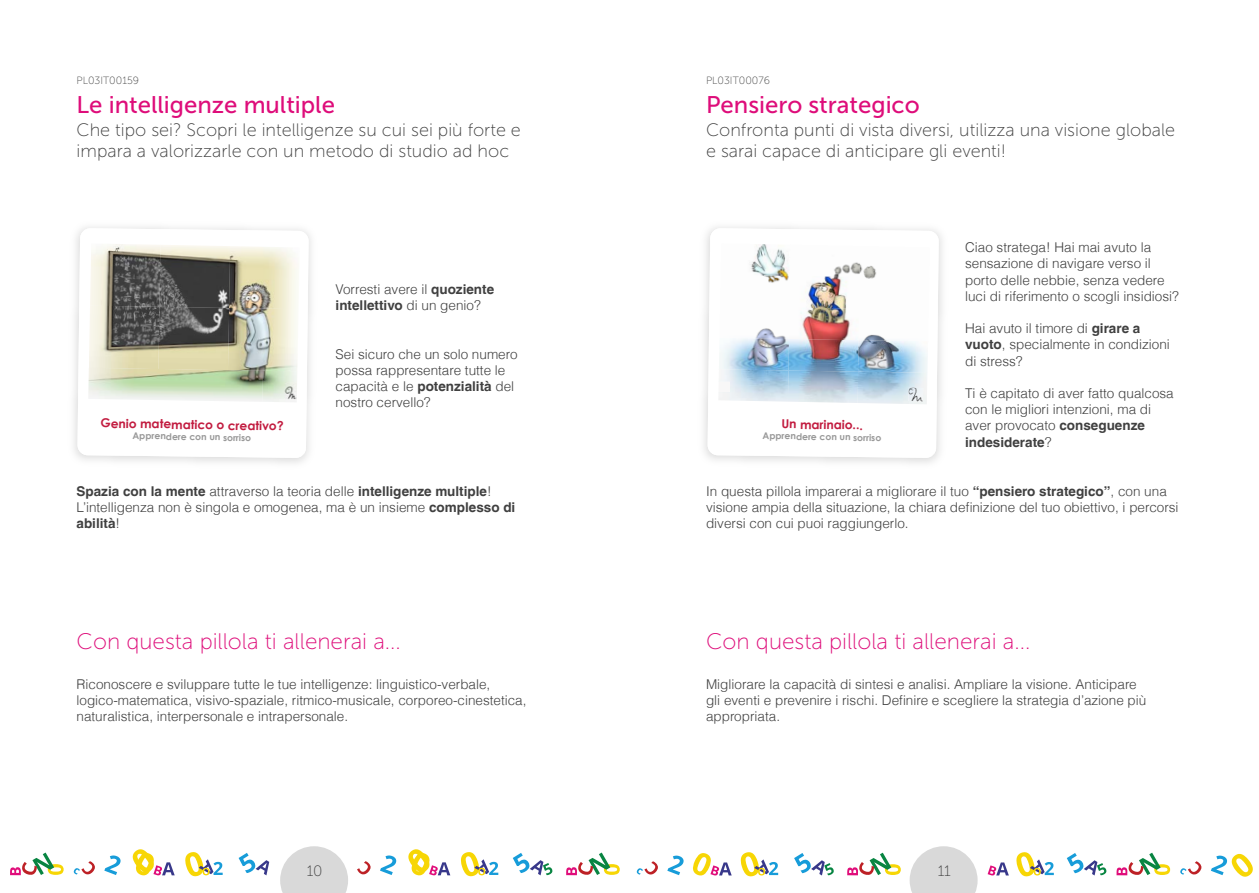
<style>
.page{position:relative;width:1259px;height:893px;background:#fff}
.page>*{position:absolute;margin:0;border:0;box-sizing:border-box;transform-origin:0 0}
.t1{font:24px "Museo Sans 500";color:#de0d7a}
.t2{font:22.5px "Museo Sans 100";color:#de0d7a}
.t3{font:18px/21.6px "Museo Sans 100";color:#404040}
.t4{font:15px "Museo Sans 100";color:#404040}
.t5{font:300 13.5px/16.2px "Helvetica LT";color:#404040}
.t6{font:700 12.3px "Century Gothic";color:#c21c40}
.t7{font:10.5px "Museo Sans 100";color:#404040}
.t8{font:700 9.3px "Century Gothic";color:#999}
.s1{font-weight:700}
</style>
<div class="page">
<svg style="left:909px;top:846px;width:68px;height:47px"></svg>
<svg style="left:1211px;top:853px;width:42px;height:24px"></svg>
<svg style="left:1180px;top:861px;width:21px;height:14px"></svg>
<svg style="left:1116px;top:853px;width:54px;height:22px"></svg>
<svg style="left:667px;top:856px;width:16px;height:19px"></svg>
<svg style="left:794px;top:853px;width:40px;height:22px"></svg>
<svg style="left:693px;top:853px;width:38px;height:23px"></svg>
<svg style="left:636px;top:861px;width:22px;height:14px"></svg>
<svg style="left:740px;top:852px;width:38px;height:25px"></svg>
<svg style="left:1066px;top:853px;width:40px;height:22px"></svg>
<svg style="left:987px;top:862px;width:22px;height:13px"></svg>
<svg style="left:1016px;top:852px;width:37px;height:25px"></svg>
<svg style="left:847px;top:853px;width:54px;height:22px"></svg>
<svg style="left:104px;top:855px;width:17px;height:20px"></svg>
<svg style="left:239px;top:853px;width:30px;height:22px"></svg>
<svg style="left:133px;top:849px;width:42px;height:27px"></svg>
<svg style="left:73px;top:861px;width:22px;height:13px"></svg>
<svg style="left:185px;top:852px;width:38px;height:25px"></svg>
<svg style="left:10px;top:852px;width:54px;height:23px"></svg>
<svg style="left:380px;top:855px;width:16px;height:20px"></svg>
<svg style="left:513px;top:853px;width:39px;height:22px"></svg>
<svg style="left:408px;top:849px;width:42px;height:27px"></svg>
<svg style="left:357px;top:861px;width:14px;height:13px"></svg>
<svg style="left:461px;top:852px;width:37px;height:25px"></svg>
<svg style="left:566px;top:852px;width:54px;height:23px"></svg>
<svg style="left:280px;top:846px;width:68px;height:47px"></svg>
<svg style="left:77px;top:228px;width:232px;height:230px"></svg>
<img style="left:89px;top:243px;width:71px;height:125px">
<img style="left:159px;top:245px;width:141px;height:64px">
<img style="left:158px;top:307px;width:140px;height:64px">
<img style="left:88px;top:368px;width:175px;height:34px">
<img style="left:262px;top:371px;width:35px;height:31px">
<svg style="left:707px;top:228px;width:231px;height:230px"></svg>
<img style="left:720px;top:243px;width:70px;height:63px">
<img style="left:790px;top:245px;width:140px;height:33px">
<img style="left:789px;top:276px;width:140px;height:34px">
<img style="left:719px;top:306px;width:140px;height:32px">
<img style="left:857px;top:309px;width:71px;height:95px">
<img style="left:719px;top:338px;width:139px;height:31px">
<img style="left:718px;top:369px;width:140px;height:34px">
<svg style="left:718px;top:382px;width:12px;height:10px"></svg>
<img style="left:908px;top:388px;width:15px;height:13px">
<p class="t7" style="left:77px;top:75px;width:64px">PL03IT00159</p>
<h1 class="t1" style="left:77px;top:91px;width:260px">Le intelligenze multiple</h1>
<h3 class="t3" style="left:77px;top:119px;width:446px">Che tipo sei? Scopri le intelligenze su cui sei più forte e impara a valorizzarle con un metodo di studio ad hoc</h3>
<p class="t6" style="left:101px;top:413px;width:185px;rotate:1deg">Genio matematico o creativo?</p>
<p class="t8" style="left:133px;top:428px;width:120px;rotate:1deg">Apprendere con un sorriso</p>
<p class="t5" style="left:336px;top:281px;width:160px">Vorresti avere il <span class="s1">quoziente intellettivo</span> di un genio?</p>
<p class="t5" style="left:336px;top:346px;width:183px">Sei sicuro che un solo numero possa rappresentare tutte le capacità e le <span class="s1">potenzialità</span> del nostro cervello?</p>
<p class="t5" style="left:77px;top:483px;width:440px"><span class="s1">Spazia con la mente</span> attraverso la teoria delle <span class="s1">intelligenze multiple</span>!<br>L’intelligenza non è singola e omogenea, ma è un insieme <span class="s1">complesso di abilità</span>!</p>
<p class="t7" style="left:706px;top:75px;width:65px">PL03IT00076</p>
<h1 class="t1" style="left:706px;top:91px;width:215px">Pensiero strategico</h1>
<h3 class="t3" style="left:706px;top:119px;width:470px">Confronta punti di vista diversi, utilizza una visione globale e sarai capace di anticipare gli eventi!</h3>
<p class="t6" style="left:781px;top:414px;width:83px;rotate:1deg">Un marinaio...</p>
<p class="t8" style="left:762px;top:428px;width:120px;rotate:1deg">Apprendere con un sorriso</p>
<p class="t5" style="left:965px;top:239px;width:215px">Ciao stratega! Hai mai avuto la sensazione di navigare verso il porto delle nebbie, senza vedere luci di riferimento o scogli insidiosi?</p>
<p class="t5" style="left:965px;top:320px;width:206px">Hai avuto il timore di <span class="s1">girare a vuoto</span>, specialmente in condizioni di stress?</p>
<p class="t5" style="left:965px;top:385px;width:210px">Ti è capitato di aver fatto qualcosa con le migliori intenzioni, ma di aver provocato <span class="s1">conseguenze indesiderate</span>?</p>
<p class="t5" style="left:706px;top:483px;width:474px">In questa pillola imparerai a migliorare il tuo <span class="s1">“pensiero strategico”</span>, con una visione ampia della situazione, la chiara definizione del tuo obiettivo, i percorsi diversi con cui puoi raggiungerlo.</p>
<h2 class="t2" style="left:77px;top:629px;width:326px">Con questa pillola ti allenerai a...</h2>
<h2 class="t2" style="left:706px;top:629px;width:326px">Con questa pillola ti allenerai a...</h2>
<p class="t5" style="left:77px;top:676px;width:451px">Riconoscere e sviluppare tutte le tue intelligenze: linguistico-verbale, logico-matematica, visivo-spaziale, ritmico-musicale, corporeo-cinestetica, naturalistica, interpersonale e intrapersonale.</p>
<p class="t5" style="left:706px;top:676px;width:442px">Migliorare la capacità di sintesi e analisi. Ampliare la visione. Anticipare gli eventi e prevenire i rischi. Definire e scegliere la strategia d’azione più appropriata.</p>
<p class="t4" style="left:307px;top:862px;width:17px">10</p>
<p class="t4" style="left:937px;top:862px;width:14px">11</p>
</div>
